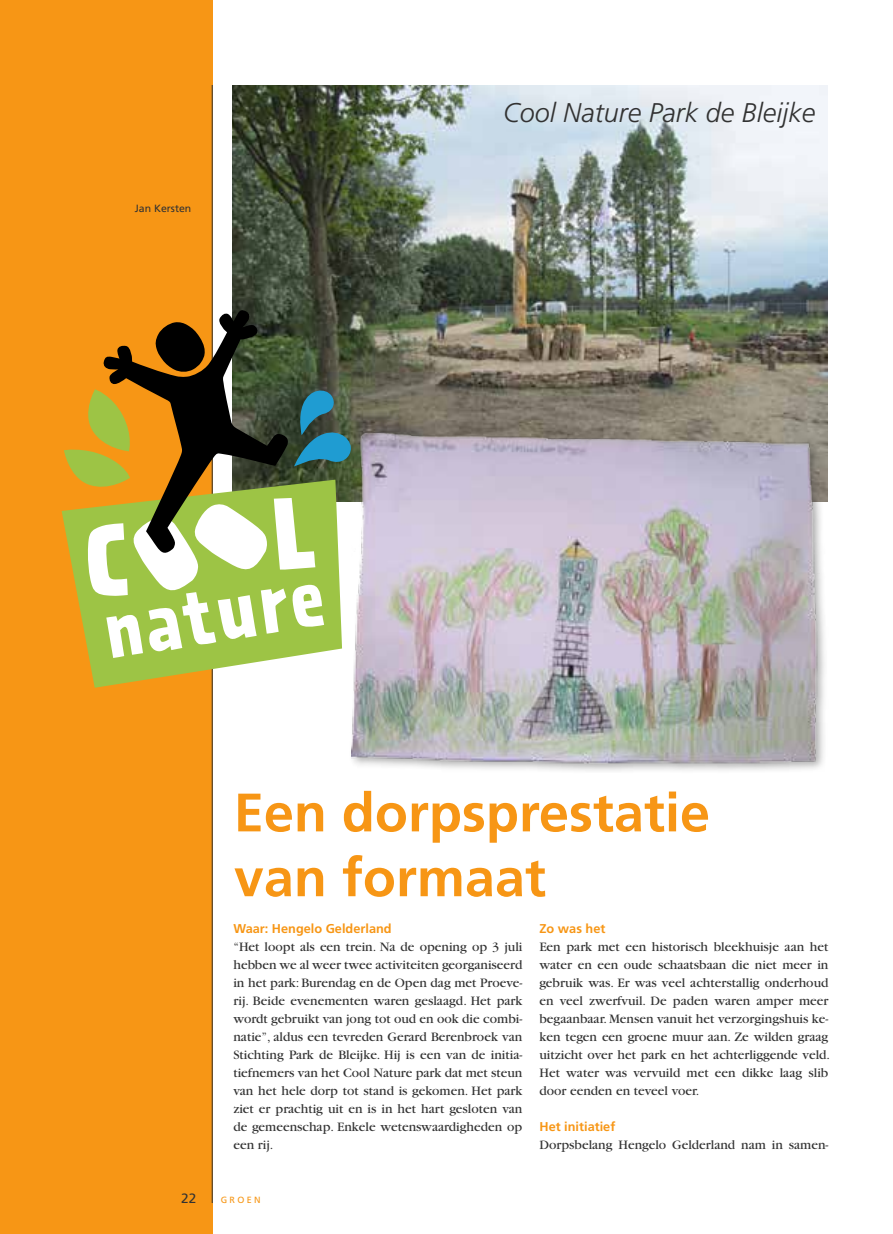
<style>
.page{position:relative;width:893px;height:1234px;background:#fff}
.page>*{position:absolute;margin:0;border:0;box-sizing:border-box;transform-origin:0 0}
.t1{font:700 54px/64.8px "Frutiger";color:#f79615}
.t2{font:italic 300 27px "Frutiger";color:#323232}
.t3{font:13.5px/18px "Garamond";color:#323232}
.t4{font:13.5px "Frutiger";color:#323232}
.t5{font:700 12.75px "Frutiger";color:#f79615}
.t6{font:10.5px "Frutiger";color:#323232}
.t7{font:9px "Frutiger";letter-spacing:.26em;color:#f79615}
</style>
<div class="page">
<div style="left:0;top:0;width:213px;height:1233px;background:#f79615"></div>
<hr style="left:212px;top:85px;width:1px;height:1117px;background:#323232">
<img style="left:233px;top:85px;width:595px;height:416px">
<svg style="left:62px;top:479px;width:280px;height:208px;fill:#9dc445"></svg>
<svg style="left:64px;top:389px;width:39px;height:103px"></svg>
<svg style="left:294px;top:387px;width:57px;height:79px;background:#326f7a"></svg>
<svg style="left:103px;top:310px;width:185px;height:245px"></svg>
<div style="left:348px;top:429px;width:482px;height:345px;background:#323232;opacity:.4"></div>
<img style="left:352px;top:429px;width:467px;height:336px">
<p class="t6" style="left:135px;top:202px;width:58px">Jan Kersten</p>
<h2 class="t2" style="left:503px;top:97px;width:314px">Cool Nature Park de Bleijke</h2>
<h1 class="t1" style="left:234px;top:779px;width:478px">Een dorpsprestatie van formaat</h1>
<p class="t5" style="left:539px;top:920px;width:67px">Zo was het</p>
<p class="t3" style="left:539px;top:937px;width:292px">Een park met een historisch bleekhuisje aan het water en een oude schaatsbaan die niet meer in gebruik was. Er was veel achterstallig onderhoud en veel zwerfvuil. De paden waren amper meer begaanbaar. Mensen vanuit het verzorgingshuis ke&shy;ken tegen een groene muur aan. Ze wilden graag uitzicht over het park en het achterliggende veld.<br>Het water was vervuild met een dikke laag slib door eenden en teveel voer.</p>
<p class="t5" style="left:539px;top:1118px;width:77px">Het initiatief</p>
<p class="t3" style="left:539px;top:1135px;width:290px">Dorpsbelang Hengelo Gelderland nam in samen-</p>
<p class="t5" style="left:233px;top:920px;width:160px">Waar: Hengelo Gelderland</p>
<p class="t3" style="left:233px;top:937px;width:291px;text-align:justify">“Het loopt als een trein. Na de opening op 3 juli hebben we al weer twee activiteiten georganiseerd in het park: Burendag en de Open dag met Proeve&shy;rij. Beide evenementen waren geslaagd. Het park wordt gebruikt van jong tot oud en ook die combi&shy;natie”, aldus een tevreden Gerard Berenbroek van Stichting Park de Bleijke. Hij is een van de initia&shy;tiefnemers van het Cool Nature park dat met steun van het hele dorp tot stand is gekomen. Het park ziet er prachtig uit en is in het hart gesloten van de gemeenschap. Enkele wetenswaardigheden op een rij.</p>
<p class="t4" style="left:181px;top:1189px;width:17px">22</p>
<p class="t7" style="left:221px;top:1194px;width:41px">GROEN</p>
</div>
